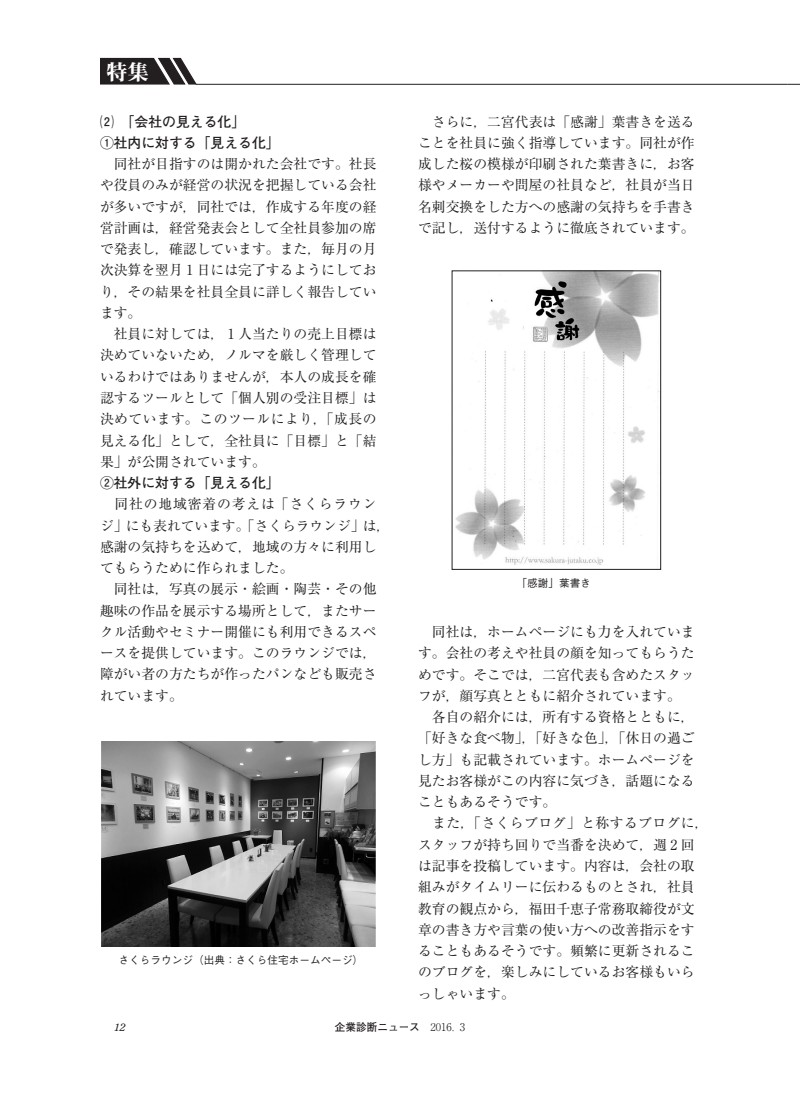
<style>
.page{position:relative;width:800px;height:1119px;background:#fff}
.page>*{position:absolute;margin:0;border:0;box-sizing:border-box;transform-origin:0 0}
.t1{font:21.3px "Midashi Min Pro MA31";color:#fff}
.t2{font:13.8px/21.3px "Ryumin Pro";color:#231f20}
.t3{font:700 13.8px/21.3px "Futo Go B101 Pro";color:#231f20}
.t4{font:500 10.65px "Gothic BBB Pro";color:#231f20}
.t5{font:700 10.65px "Futo Go B101 Pro";color:#231f20}
.t6{font:italic 10.65px "Century Old Style Std";color:#231f20}
.s1{font-family:"Ryumin Pro";font-weight:300}
</style>
<div class="page">
<svg style="left:100px;top:57px;width:98px;height:28px;background:#4f4c4d"></svg>
<hr style="left:196px;top:84px;width:591px;height:1px;background:#231f20">
<svg style="left:787px;top:84px;width:12px;height:1px"></svg>
<img style="left:101px;top:741px;width:274px;height:205px">
<img style="left:455px;top:272px;width:203px;height:293px">
<h1 class="t1" style="left:106px;top:55px;width:44px">特集</h1>
<p class="t3" style="left:100px;top:109px;width:181px">⑵　「会社の見える化」<br>①社内に対する「見える化」</p>
<p class="t2" style="left:100px;top:152px;width:278px">　同社が目指すのは開かれた会社です。社長や役員のみが経営の状況を把握している会社が多いですが，同社では，作成する年度の経営計画は，経営発表会として全社員参加の席で発表し，確認しています。また，毎月の月次決算を翌月 1 日には完了するようにしており，その結果を社員全員に詳しく報告しています。<br>　社員に対しては， 1 人当たりの売上目標は決めていないため，ノルマを厳しく管理しているわけではありませんが，本人の成長を確認するツールとして「個人別の受注目標」は決めています。このツールにより，「成長の見える化」として，全社員に「目標」と「結果」が公開されています。</p>
<p class="t3" style="left:100px;top:470px;width:181px">②社外に対する「見える化」</p>
<p class="t2" style="left:100px;top:492px;width:292px">　同社の地域密着の考えは「さくらラウンジ」にも表れています。「さくらラウンジ」は，感謝の気持ちを込めて，地域の方々に利用してもらうために作られました。<br>　同社は，写真の展示・絵画・陶芸・その他趣味の作品を展示する場所として，またサークル活動やセミナー開催にも利用できるスペースを提供しています。このラウンジでは，障がい者の方たちが作ったパンなども販売されています。</p>
<p class="t4" style="left:119px;top:951px;width:246px">さくらラウンジ（出典：さくら住宅ホームページ）</p>
<p class="t2" style="left:418px;top:110px;width:278px;text-align:justify">　さらに，二宮代表は「感謝」葉書きを送ることを社員に強く指導しています。同社が作成した桜の模様が印刷された葉書きに，お客様やメーカーや問屋の社員など，社員が当日名刺交換をした方への感謝の気持ちを手書きで記し，送付するように徹底されています。</p>
<p class="t4" style="left:516px;top:575px;width:76px">「感謝」葉書き</p>
<p class="t2" style="left:418px;top:620px;width:292px">　同社は，ホームページにも力を入れています。会社の考えや社員の顔を知ってもらうためです。そこでは，二宮代表も含めたスタッフが，顔写真とともに紹介されています。<br>　各自の紹介には，所有する資格とともに，「好きな食べ物」，「好きな色」，「休日の過ごし方」も記載されています。ホームページを見たお客様がこの内容に気づき，話題になることもあるそうです。<br>　また，「さくらブログ」と称するブログに，スタッフが持ち回りで当番を決めて，週 2 回は記事を投稿しています。内容は，会社の取組みがタイムリーに伝わるものとされ，社員教育の観点から，福田千恵子常務取締役が文章の書き方や言葉の使い方への改善指示をすることもあるそうです。頻繁に更新されるこのブログを，楽しみにしているお客様もいらっしゃいます。</p>
<p class="t6" style="left:114px;top:1019px;width:13px">12</p>
<p class="t5" style="left:335px;top:1018px;width:132px">企業診断ニュース　<span class="s1">2016．3</span></p>
</div>
